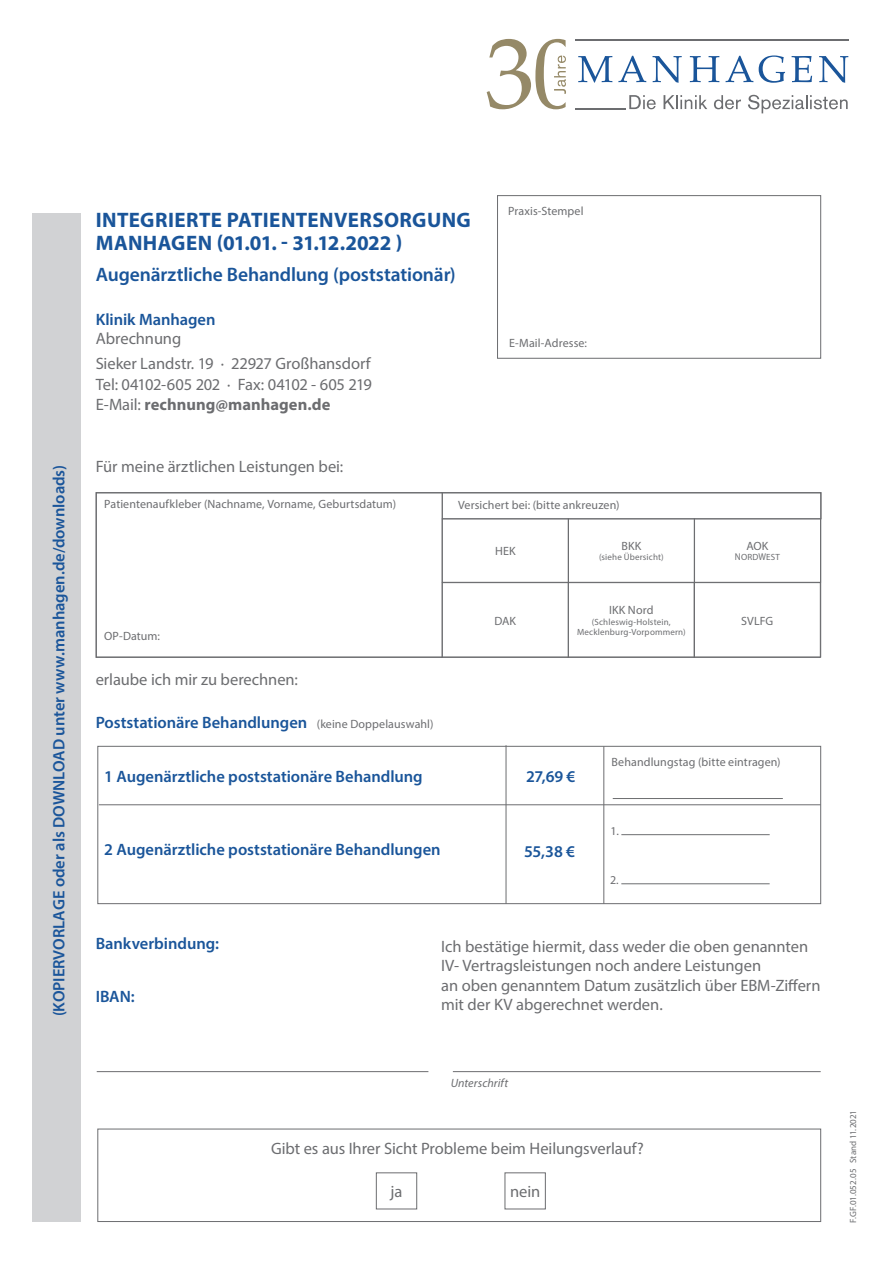
<style>
.page{position:relative;width:893px;height:1263px;background:#fff}
.page>*{position:absolute;margin:0;border:0;box-sizing:border-box;transform-origin:0 0}
.t1{font:700 21px/22.5px "Myriad Pro";letter-spacing:.015em;color:#1a559a}
.t2{font:600 19.5px "Myriad Pro";letter-spacing:-.005em;color:#1a559a}
.t3{font:16.5px/19.5px "Myriad Pro";letter-spacing:-.005em;color:#6c6d70}
.t4{font:600 16.5px "Myriad Pro";color:#1a559a}
.t5{font:16.5px/20.5px "Myriad Pro";letter-spacing:-.03em;color:#6c6d70}
.t6{font:12px "Myriad Pro";letter-spacing:.01em;color:#6c6d70}
.t7{font:italic 12px "Myriad Pro";letter-spacing:.005em;color:#6c6d70}
.t8{font:9px/10.5px "Myriad Pro";letter-spacing:.02em;color:#6c6d70;text-align:center}
.s1{font-weight:700}
.s2{font-weight:400;font-size:12px;color:#6c6d70}
.s3{font-size:9.9px}
</style>
<div class="page">
<svg style="left:95px;top:492px;width:346px;height:166px"></svg>
<div style="left:97px;top:746px;width:724px;height:158px;border:1px solid #6c6d70"></div>
<hr style="left:99px;top:804px;width:722px;height:1px;background:#6c6d70">
<hr style="left:506px;top:745px;width:1px;height:159px;background:#6c6d70">
<hr style="left:603px;top:746px;width:1px;height:158px;background:#6c6d70">
<div style="left:33px;top:213px;width:48px;height:1009px;background:#d1d2d4"></div>
<svg style="left:629px;top:95px;width:27px;height:14px"></svg>
<svg style="left:663px;top:95px;width:44px;height:14px"></svg>
<svg style="left:714px;top:95px;width:27px;height:14px"></svg>
<svg style="left:748px;top:95px;width:100px;height:18px"></svg>
<hr style="left:575px;top:108px;width:51px;height:1px;background:#6c6d70">
<hr style="left:575px;top:39px;width:273px;height:1px;background:#6c6d70">
<svg style="left:578px;top:56px;width:34px;height:27px"></svg>
<svg style="left:618px;top:56px;width:28px;height:26px"></svg>
<svg style="left:652px;top:56px;width:30px;height:27px"></svg>
<svg style="left:690px;top:56px;width:29px;height:26px"></svg>
<svg style="left:726px;top:56px;width:27px;height:26px"></svg>
<svg style="left:759px;top:55px;width:26px;height:28px"></svg>
<svg style="left:792px;top:56px;width:20px;height:26px"></svg>
<svg style="left:819px;top:56px;width:29px;height:27px"></svg>
<svg style="left:487px;top:39px;width:79px;height:70px"></svg>
<hr style="left:621px;top:834px;width:149px;height:1px;background:#6c6d70">
<hr style="left:621px;top:883px;width:149px;height:1px;background:#6c6d70">
<div style="left:376px;top:1172px;width:41px;height:37px;border:1px solid #6c6d70"></div>
<div style="left:505px;top:1172px;width:41px;height:37px;border:1px solid #6c6d70"></div>
<hr style="left:453px;top:1071px;width:368px;height:1px;background:#6c6d70">
<hr style="left:97px;top:1071px;width:331px;height:1px;background:#6c6d70">
<div style="left:97px;top:1129px;width:724px;height:93px;border:1px solid #6c6d70"></div>
<div style="left:497px;top:195px;width:324px;height:164px;border:1px solid #6c6d70"></div>
<hr style="left:613px;top:798px;width:170px;height:1px;background:#6c6d70">
<svg style="left:441px;top:492px;width:381px;height:166px"></svg>
<p class="t4" style="left:48px;top:1016px;width:553px;rotate:-90deg">(KOPIERVORLAGE oder als DOWNLOAD unter www.manhagen.de/downloads)</p>
<p class="t1" style="left:96px;top:208px;width:376px">INTEGRIERTE PATIENTENVERSORGUNG<br>MANHAGEN (01.01. - 31.12.2022 )</p>
<p class="t2" style="left:96px;top:262px;width:362px">Augenärztliche Behandlung (poststationär)</p>
<p class="t4" style="left:96px;top:309px;width:121px">Klinik Manhagen</p>
<p class="t3" style="left:96px;top:326px;width:277px;line-height:24.8px">Abrechnung<br>Sieker Landstr. 19 · 22927 Großhansdorf</p>
<p class="t5" style="left:96px;top:374px;width:278px">Tel: 04102-605 202 · Fax: 04102 - 605 219<br>E-Mail: <span class="s1">rechnung@manhagen.de</span></p>
<p class="t3" style="left:96px;top:456px;width:249px">Für meine ärztlichen Leistungen bei:</p>
<p class="t6" style="left:508px;top:204px;width:77px">Praxis-Stempel</p>
<p class="t6" style="left:509px;top:336px;width:79px">E-Mail-Adresse:</p>
<p class="t6" style="left:104px;top:496px;width:293px">Patientenaufkleber (Nachname, Vorname, Geburtsdatum)</p>
<p class="t6" style="left:104px;top:628px;width:57px">OP-Datum:</p>
<p class="t3" style="left:96px;top:670px;width:204px">erlaube ich mir zu berechnen:</p>
<p class="t4" style="left:96px;top:712px;width:339px">Poststationäre Behandlungen <span class="s2">(keine Doppelauswahl)</span></p>
<p class="t4" style="left:104px;top:766px;width:320px">1 Augenärztliche poststationäre Behandlung</p>
<p class="t4" style="left:104px;top:839px;width:338px">2 Augenärztliche poststationäre Behandlungen</p>
<p class="t6" style="left:458px;top:497px;width:163px">Versichert bei: (bitte ankreuzen)</p>
<p class="t6" style="left:495px;top:544px;width:22px">HEK</p>
<p class="t6" style="left:621px;top:538px;width:21px">BKK</p>
<p class="t8" style="left:599px;top:552px;width:66px">(siehe Übersicht)</p>
<p class="t6" style="left:746px;top:538px;width:24px">AOK</p>
<p class="t8" style="left:735px;top:552px;width:47px"><span class="s3">N</span>ORD<span class="s3">W</span>EST</p>
<p class="t6" style="left:609px;top:603px;width:46px">IKK Nord</p>
<p class="t8" style="left:577px;top:616px;width:110px">(Schleswig-Holstein,<br>Mecklenburg-Vorpommern)</p>
<p class="t6" style="left:494px;top:613px;width:23px">DAK</p>
<p class="t6" style="left:741px;top:613px;width:34px">SVLFG</p>
<p class="t4" style="left:526px;top:766px;width:51px">27,69 €</p>
<p class="t4" style="left:524px;top:840px;width:53px">55,38 €</p>
<p class="t6" style="left:612px;top:754px;width:171px">Behandlungstag (bitte eintragen)</p>
<p class="t6" style="left:611px;top:824px;width:10px">1.</p>
<p class="t6" style="left:610px;top:873px;width:10px">2.</p>
<p class="t4" style="left:96px;top:933px;width:125px">Bankverbindung:</p>
<p class="t4" style="left:96px;top:986px;width:41px">IBAN:</p>
<p class="t3" style="left:441px;top:936px;width:381px">Ich bestätige hiermit, dass weder die oben genannten IV- Vertragsleistungen noch andere Leistungen<br>an oben genanntem Datum zusätzlich über EBM-Ziffern mit der KV abgerechnet werden.</p>
<p class="t7" style="left:451px;top:1075px;width:59px">Unterschrift</p>
<p class="t3" style="left:271px;top:1138px;width:374px">Gibt es aus Ihrer Sicht Probleme beim Heilungsverlauf?</p>
<p class="t3" style="left:391px;top:1181px;width:13px">ja</p>
<p class="t3" style="left:510px;top:1181px;width:32px">nein</p>
<p class="t8" style="left:848px;top:1222px;width:114px;rotate:-90deg">F.GF.01.052.05 Stand 11.2021</p>
</div>
